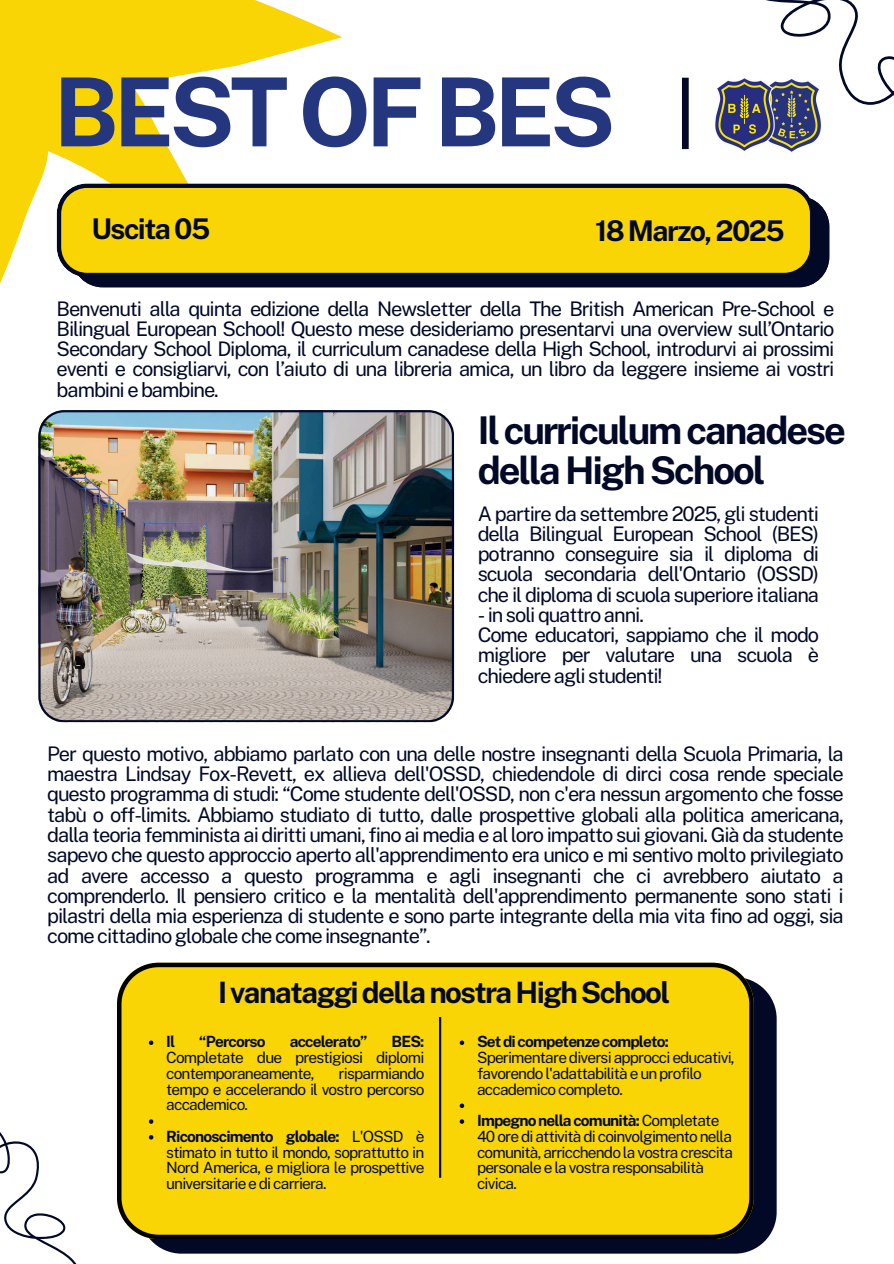
<style>
.page{position:relative;width:894px;height:1264px;background:#fff}
.page>*{position:absolute;margin:0;border:0;box-sizing:border-box;transform-origin:0 0}
.t1{font:700 95.25px "Public Sans";letter-spacing:-.055em;color:#24367e}
.t2{font:700 38.25px/40.2px "Public Sans";letter-spacing:-.055em;color:#020927}
.t3{font:700 29.55px "Public Sans";letter-spacing:-.055em;color:#020927}
.t4{font:700 28.5px "Public Sans";letter-spacing:-.055em;color:#020927}
.t5{font:20.1px/20.2px "Public Sans";letter-spacing:-.055em;color:#020927;text-align:justify}
.t6{font:15.45px/15.8px "Public Sans";letter-spacing:-.055em;color:#020927;text-align:justify}
.t7{font:700 15.45px "Public Sans";letter-spacing:-.055em;color:#020927}
.s1{font-weight:700}
</style>
<div class="page">
<svg style="left:0;top:0;width:388px;height:288px;fill:#f9d505"></svg>
<img style="left:38px;top:410px;width:415px;height:312px">
<svg style="left:766px;top:0;width:127px;height:104px"></svg>
<svg style="left:0;top:1132px;width:76px;height:131px"></svg>
<div style="left:72px;top:200px;width:757px;height:87px;background:#020927"></div>
<svg style="left:57px;top:184px;width:757px;height:93px;background:#e0c10a"></svg>
<img style="left:662px;top:26px;width:215px;height:158px">
<div style="left:140px;top:977px;width:636px;height:276px;background:#020927;border-radius:42px"></div>
<div style="left:117px;top:962px;width:636px;height:277px;background:#f9d505"></div>
<hr style="left:439px;top:1016px;width:2px;height:161px;background:#020927">
<svg style="left:149px;top:1040px;width:4px;height:4px"></svg>
<svg style="left:149px;top:1119px;width:4px;height:4px"></svg>
<svg style="left:149px;top:1134px;width:4px;height:5px"></svg>
<svg style="left:459px;top:1040px;width:5px;height:4px"></svg>
<svg style="left:459px;top:1103px;width:5px;height:4px"></svg>
<svg style="left:459px;top:1119px;width:5px;height:4px"></svg>
<p class="t1" style="left:53px;top:56px;width:563px">BEST OF BES</p>
<p class="t4" style="left:91px;top:212px;width:120px">Uscita 05</p>
<p class="t4" style="left:595px;top:214px;width:191px">18 Marzo, 2025</p>
<h3 class="t5" style="left:57px;top:298px;width:779px">Benvenuti alla quinta edizione della Newsletter della The British American Pre-School e Bilingual European School! Questo mese desideriamo presentarvi una overview sull’Ontario Secondary School Diploma, il curriculum canadese della High School, introdurvi ai prossimi eventi e consigliarvi, con l’aiuto di una libreria amica, un libro da leggere insieme ai vostri bambini e bambine.</h3>
<p class="t2" style="left:477px;top:410px;width:369px">Il curriculum canadese della High School</p>
<h1 class="t5" style="left:477px;top:503px;width:343px">A partire da settembre 2025, gli studenti della Bilingual European School (BES) potranno conseguire sia il diploma di scuola secondaria dell'Ontario (OSSD) che il diploma di scuola superiore italiana</h1>
<h1 class="t5" style="left:477px;top:604px;width:343px;text-align:left">- in soli quattro anni.<br>Come educatori, sappiamo che il modo migliore per valutare una scuola è chiedere agli studenti!</h1>
<p class="t5" style="left:47px;top:743px;width:798px">Per questo motivo, abbiamo parlato con una delle nostre insegnanti della Scuola Primaria, la maestra Lindsay Fox-Revett, ex allieva dell'OSSD, chiedendole di dirci cosa rende speciale questo programma di studi: “Come studente dell'OSSD, non c'era nessun argomento che fosse tabù o off-limits. Abbiamo studiato di tutto, dalle prospettive globali alla politica americana, dalla teoria femminista ai diritti umani, fino ai media e al loro impatto sui giovani. Già da studente sapevo che questo approccio aperto all'apprendimento era unico e mi sentivo molto privilegiato ad avere accesso a questo programma e agli insegnanti che ci avrebbero aiutato a comprenderlo. Il pensiero critico e la mentalità dell'apprendimento permanente sono stati i pilastri della mia esperienza di studente e sono parte integrante della mia vita fino ad oggi, sia come cittadino globale che come insegnante”.</p>
<h3 class="t3" style="left:218px;top:974px;width:453px">I vanataggi della nostra High School</h3>
<p class="t7" style="left:166px;top:1032px;width:10px">Il</p>
<p class="t7" style="left:199px;top:1032px;width:68px">“Percorso</p>
<p class="t7" style="left:289px;top:1032px;width:79px">accelerato”</p>
<p class="t6" style="left:166px;top:1033px;width:260px;text-indent:225px"><span class="s1">BES:<br></span>Completate due prestigiosi diplomi contemporaneamente,</p>
<p class="t6" style="left:166px;top:1065px;width:260px;text-indent:172px">risparmiando tempo e accelerando il vostro percorso accademico.</p>
<h4 class="t6" style="left:166px;top:1128px;width:260px"><span class="s1">Riconoscimento globale:</span> L'OSSD è stimato in tutto il mondo, soprattutto in Nord America, e migliora le prospettive universitarie e di carriera.</h4>
<h2 class="t6" style="left:477px;top:1033px;width:259px;text-align:left"><span class="s1">Set di competenze completo:<br></span>Sperimentare diversi approcci educativi, favorendo l'adattabilità e un profilo accademico completo.</h2>
<h4 class="t6" style="left:477px;top:1112px;width:257px;text-align:left"><span class="s1">Impegno nella comunità:</span> Completate 40 ore di attività di coinvolgimento nella comunità, arricchendo la vostra crescita personale e la vostra responsabilità civica.</h4>
</div>
